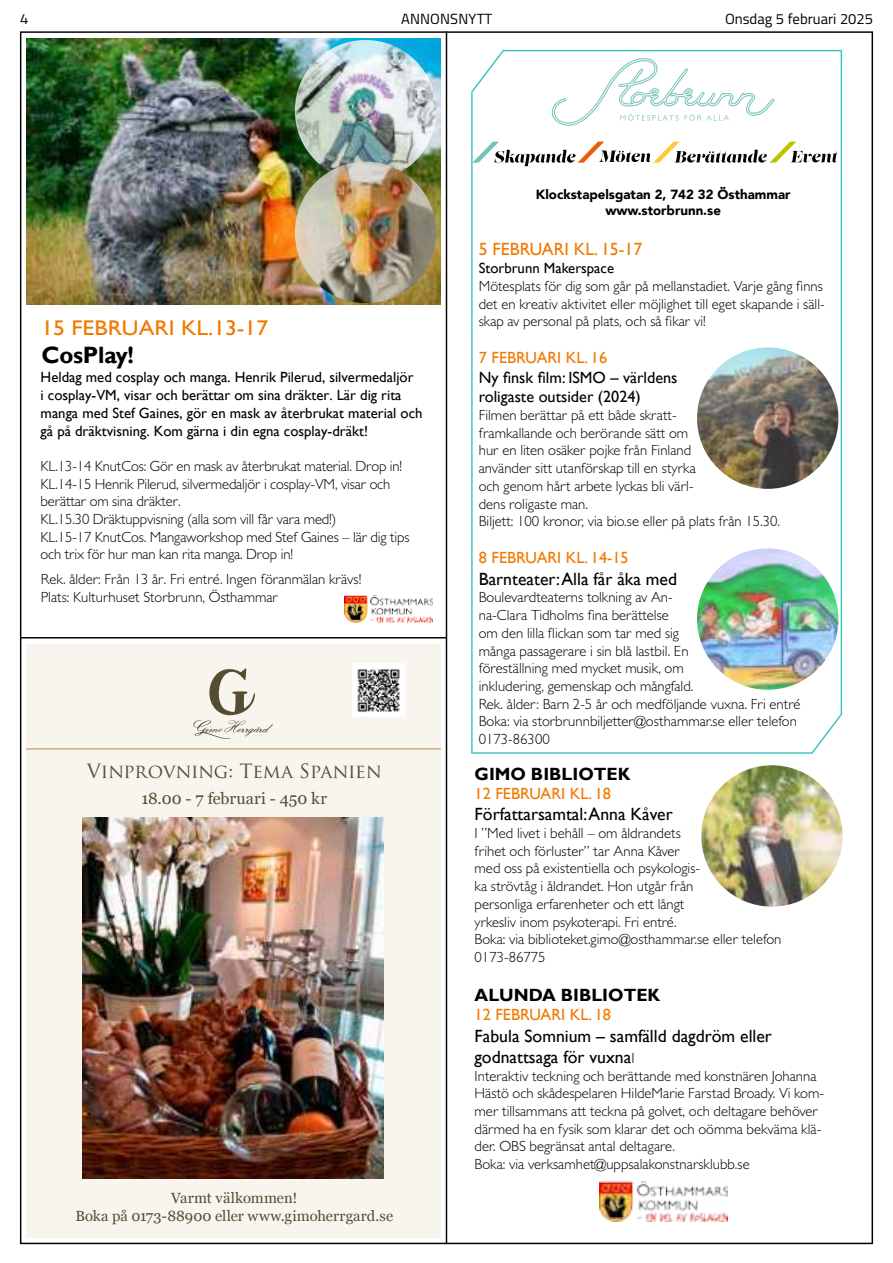
<style>
.page{position:relative;width:893px;height:1263px;background:#fff}
.page>*{position:absolute;margin:0;border:0;box-sizing:border-box;transform-origin:0 0}
.t1{font:700 23.55px "Gill Sans";letter-spacing:-.01em;color:#000}
.t2{font:21.3px "Gill Sans";color:#f17900;scale:1.11 1}
.t3{font:19.2px "Trajan Pro";letter-spacing:-.015em;color:#564b33}
.t4{font:17.7px/21.3px "Gill Sans";color:#000}
.t5{font:700 17.7px "Gill Sans";color:#000}
.t6{font:17.7px "Gill Sans";color:#f17900}
.t7{font:16.2px "Gill Sans";color:#f17900}
.t8{font:16.2px/19.5px "Gill Sans";color:#000}
.t9{font:16.2px "Vani";color:#564b33}
.t10{font:300 14.7px/17.7px "Gill Sans MT Pro";color:#000}
.t11{font:14.7px/17.7px "Gill Sans";color:#000}
.t12{font:14.7px/17.7px "Vani";letter-spacing:.005em;color:#564b33;text-align:center}
.t13{font:14.7px "Titillium";color:#000}
.t14{font:900 13.35px/15.9px "Avenir";color:#000;text-align:center}
.s1{font-family:"Gill Sans MT Pro";font-weight:300;font-size:14.7px}
</style>
<div class="page">
<hr style="left:446px;top:31px;width:1px;height:1213px;background:#000">
<hr style="left:20px;top:637px;width:426px;height:1px;background:#000">
<svg style="left:471px;top:49px;width:372px;height:705px"></svg>
<svg style="left:552px;top:58px;width:223px;height:68px"></svg>
<img style="left:599px;top:1181px;width:128px;height:40px">
<svg style="left:472px;top:142px;width:366px;height:24px"></svg>
<img style="left:697px;top:347px;width:141px;height:142px;border-radius:71px">
<img style="left:701px;top:765px;width:142px;height:142px;border-radius:70px">
<img style="left:697px;top:548px;width:141px;height:142px;border-radius:71px">
<img style="left:344px;top:595px;width:88px;height:28px">
<img style="left:26px;top:39px;width:414px;height:266px">
<img style="left:295px;top:40px;width:141px;height:141px;border-radius:71px">
<img style="left:295px;top:162px;width:141px;height:141px;border-radius:71px">
<div style="left:26px;top:644px;width:414px;height:594px;background:#f8f5ef"></div>
<hr style="left:26px;top:748px;width:414px;height:2px;background:#c9b07b">
<img style="left:83px;top:817px;width:301px;height:361px">
<svg style="left:193px;top:667px;width:80px;height:72px"></svg>
<img style="left:352px;top:664px;width:53px;height:52px">
<p class="t13" style="left:20px;top:8px;width:10px">4</p>
<p class="t13" style="left:401px;top:8px;width:93px">ANNONSNYTT</p>
<p class="t13" style="left:725px;top:8px;width:149px">Onsdag 5 februari 2025</p>
<h2 class="t2" style="left:41px;top:315px;width:206px">15 FEBRUARI KL.13-17</h2>
<h1 class="t1" style="left:41px;top:341px;width:94px">CosPlay!</h1>
<p class="t11" style="left:41px;top:369px;width:383px">Heldag med cosplay och manga. Henrik Pilerud, silvermedaljör<br>i cosplay-VM, visar och berättar om sina dräkter. Lär dig rita manga med Stef Gaines, gör en mask av återbrukat material och gå på dräktvisning. Kom gärna i din egna cosplay-dräkt!</p>
<p class="t10" style="left:41px;top:457px;width:370px">KL.13-14 KnutCos: Gör en mask av återbrukat material. Drop in!<br>KL.14-15 Henrik Pilerud, silvermedaljör i cosplay-VM, visar och berättar om sina dräkter.<br>KL.15.30 Dräktuppvisning (alla som vill får vara med!)<br>KL.15-17 KnutCos. Mangaworkshop med Stef Gaines – lär dig tips och trix för hur man kan rita manga. Drop in!</p>
<p class="t10" style="left:41px;top:570px;width:322px">Rek. ålder: Från 13 år. Fri entré. Ingen föranmälan krävs!<br>Plats: Kulturhuset Storbrunn, Östhammar</p>
<h3 class="t3" style="left:87px;top:758px;width:297px">Vinprovning: Tema Spanien</h3>
<p class="t9" style="left:142px;top:789px;width:187px">18.00 - 7 februari - 450 kr</p>
<p class="t12" style="left:75px;top:1189px;width:319px">Varmt välkommen!<br>Boka på 0173-88900 eller www.gimoherrgard.se</p>
<p class="t14" style="left:536px;top:186px;width:256px">Klockstapelsgatan 2, 742 32 Östhammar www.storbrunn.se</p>
<p class="t6" style="left:479px;top:239px;width:165px">5 FEBRUARI KL. 15-17</p>
<p class="t11" style="left:479px;top:260px;width:137px">Storbrunn Makerspace</p>
<p class="t10" style="left:479px;top:277px;width:347px">Mötesplats för dig som går på mellanstadiet. Varje gång finns det en kreativ aktivitet eller möjlighet till eget skapande i säll&shy;skap av personal på plats, och så fikar vi!</p>
<p class="t7" style="left:479px;top:348px;width:130px">7 FEBRUARI KL. 16</p>
<p class="t8" style="left:479px;top:368px;width:200px">Ny finsk film: ISMO – världens roligaste outsider (2024)</p>
<p class="t10" style="left:479px;top:406px;width:303px">Filmen berättar på ett både skratt-<br>framkallande och berörande sätt om<br>hur en liten osäker pojke från Finland<br>använder sitt utanförskap till en styrka<br>och genom hårt arbete lyckas bli värl-<br>dens roligaste man.<br>Biljett: 100 kronor, via bio.se eller på plats från 15.30.</p>
<p class="t7" style="left:479px;top:549px;width:151px">8 FEBRUARI KL. 14-15</p>
<p class="t4" style="left:479px;top:568px;width:200px">Barnteater: Alla får åka med</p>
<p class="t10" style="left:479px;top:588px;width:323px">Boulevardteaterns tolkning av An-<br>na-Clara Tidholms fina berättelse<br>om den lilla flickan som tar med sig<br>många passagerare i sin blå lastbil. En<br>föreställning med mycket musik, om<br>inkludering, gemenskap och mångfald.<br>Rek. ålder: Barn 2-5 år och medföljande vuxna. Fri entré Boka: via storbrunnbiljetter@osthammar.se eller telefon 0173-86300</p>
<p class="t5" style="left:475px;top:763px;width:157px">GIMO BIBLIOTEK</p>
<p class="t7" style="left:475px;top:784px;width:138px">12 FEBRUARI KL. 18</p>
<p class="t4" style="left:475px;top:804px;width:200px">Författarsamtal: Anna Kåver</p>
<p class="t10" style="left:475px;top:824px;width:308px">I ”Med livet i behåll – om åldrandets<br>frihet och förluster” tar Anna Kåver<br>med oss på existentiella och psykologis-<br>ka strövtåg i åldrandet. Hon utgår från<br>personliga erfarenheter och ett långt<br>yrkesliv inom psykoterapi. Fri entré.<br>Boka: via biblioteket.gimo@osthammar.se eller telefon 0173-86775</p>
<p class="t5" style="left:475px;top:984px;width:187px">ALUNDA BIBLIOTEK</p>
<p class="t7" style="left:475px;top:1005px;width:138px">12 FEBRUARI KL. 18</p>
<p class="t4" style="left:475px;top:1025px;width:299px">Fabula Somnium – samfälld dagdröm eller godnattsaga för vuxna<span class="s1">I</span></p>
<p class="t10" style="left:475px;top:1066px;width:351px">Interaktiv teckning och berättande med konstnären Johanna Hästö och skådespelaren HildeMarie Farstad Broady. Vi kom&shy;mer tillsammans att teckna på golvet, och deltagare behöver därmed ha en fysik som klarar det och oömma bekväma klä&shy;der. OBS begränsat antal deltagare.<br>Boka: via verksamhet@uppsalakonstnarsklubb.se</p>
</div>
